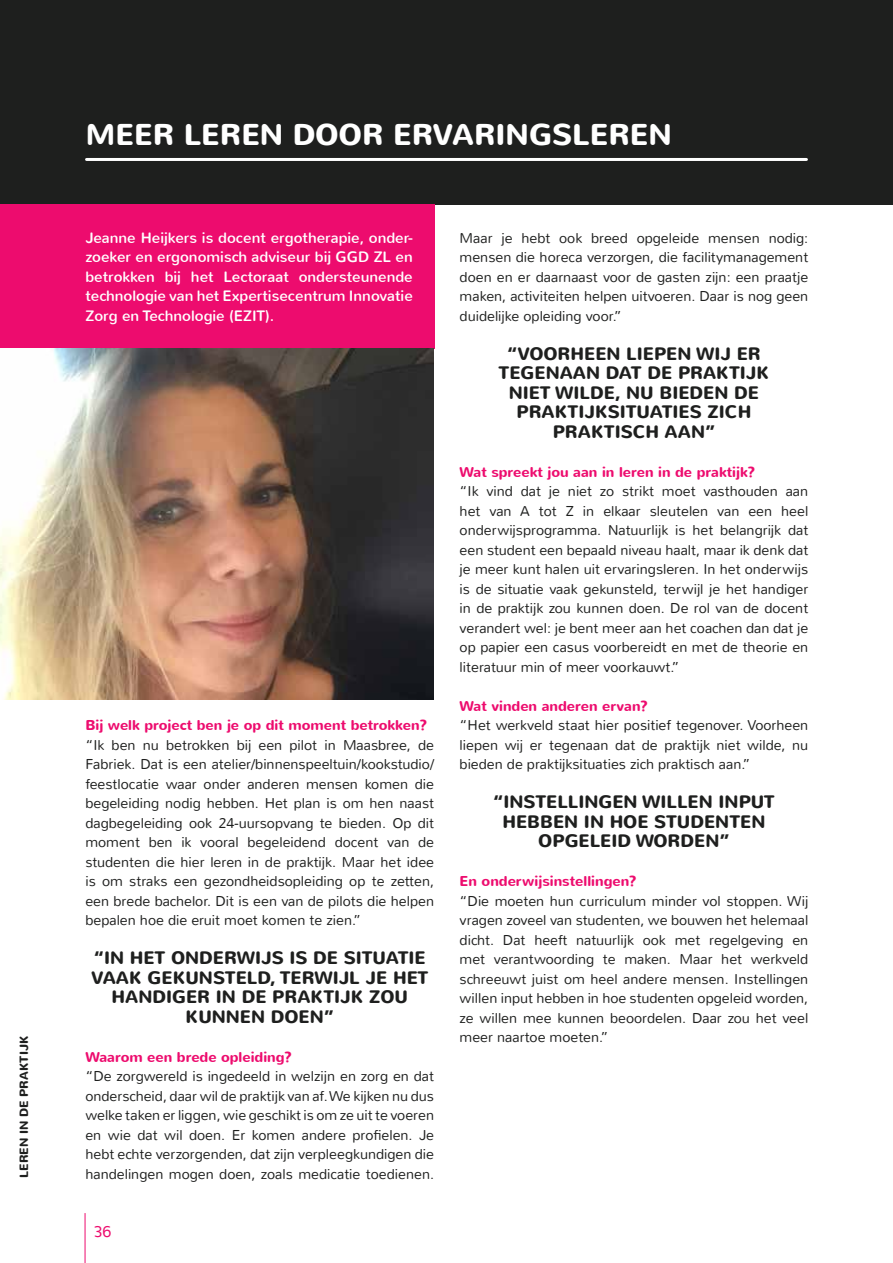
<style>
.page{position:relative;width:893px;height:1263px;background:#fff}
.page>*{position:absolute;margin:0;border:0;box-sizing:border-box;transform-origin:0 0}
.t1{font:700 30px "Nunito";color:#fff}
.t2{font:700 18px/19.5px "Nunito";color:#1e1f1e;text-align:center}
.t3{font:300 15.75px "Nunito";color:#ed0c6e}
.t4{font:15px/19.5px "Nunito";color:#fff;text-align:justify}
.t5{font:300 14.25px/19.5px "Nunito";color:#1e1f1e;text-align:justify}
.t6{font:700 14.25px "Nunito";color:#ed0c6e}
.t7{font:700 12px "Nunito";color:#1e1f1e}
</style>
<div class="page">
<hr style="left:85px;top:1213px;width:1px;height:50px;background:#ed0c6e">
<div style="left:0;top:0;width:893px;height:204px;background:#1e1f1e"></div>
<hr style="left:87px;top:158px;width:719px;height:3px;background:#fff">
<div style="left:0;top:204px;width:434px;height:145px;background:#ed0c6e"></div>
<img style="left:0;top:349px;width:434px;height:351px">
<p class="t7" style="left:16px;top:1178px;width:144px;rotate:-90deg">LEREN IN DE PRAKTIJK</p>
<h1 class="t1" style="left:85px;top:115px;width:588px">MEER LEREN DOOR ERVARINGSLEREN</h1>
<p class="t4" style="left:85px;top:228px;width:329px">Jeanne Heijkers is docent ergotherapie, onder&shy;zoeker en ergonomisch adviseur bij GGD ZL en betrokken bij het Lectoraat ondersteunende technologie van het Expertisecentrum Innovatie Zorg en Technologie (EZIT).</p>
<p class="t6" style="left:85px;top:716px;width:343px">Bij welk project ben je op dit moment betrokken?</p>
<p class="t5" style="left:85px;top:735px;width:350px">“Ik ben nu betrokken bij een pilot in Maasbree, de Fabriek. Dat is een atelier/binnenspeeltuin/kookstudio/ feestlocatie waar onder anderen mensen komen die begeleiding nodig hebben. Het plan is om hen naast dagbegeleiding ook 24-uursopvang te bieden. Op dit moment ben ik vooral begeleidend docent van de studenten die hier leren in de praktijk. Maar het idee is om straks een gezondheidsopleiding op te zetten, een brede bachelor. Dit is een van de pilots die helpen bepalen hoe die eruit moet komen te zien.”</p>
<p class="t2" style="left:91px;top:949px;width:339px">“IN HET ONDERWIJS IS DE SITUATIE<br>VAAK GEKUNSTELD, TERWIJL JE HET<br>HANDIGER IN DE PRAKTIJK ZOU<br>KUNNEN DOEN”</p>
<p class="t6" style="left:85px;top:1047px;width:208px">Waarom een brede opleiding?</p>
<p class="t5" style="left:85px;top:1067px;width:350px">“De zorgwereld is ingedeeld in welzijn en zorg en dat onderscheid, daar wil de praktijk van af. We kijken nu dus welke taken er liggen, wie geschikt is om ze uit te voeren en wie dat wil doen. Er komen andere profielen. Je hebt echte verzorgenden, dat zijn verpleegkundigen die handelingen mogen doen, zoals medicatie toedienen.</p>
<p class="t3" style="left:94px;top:1222px;width:19px">36</p>
<p class="t5" style="left:460px;top:228px;width:350px">Maar je hebt ook breed opgeleide mensen nodig: mensen die horeca verzorgen, die facilitymanagement doen en er daarnaast voor de gasten zijn: een praatje maken, activiteiten helpen uitvoeren. Daar is nog geen duidelijke opleiding voor.”</p>
<p class="t2" style="left:499px;top:344px;width:272px">“VOORHEEN LIEPEN WIJ ER<br>TEGENAAN DAT DE PRAKTIJK<br>NIET WILDE, NU BIEDEN DE<br>PRAKTIJKSITUATIES ZICH<br>PRAKTISCH AAN”</p>
<p class="t6" style="left:460px;top:462px;width:297px">Wat spreekt jou aan in leren in de praktijk?</p>
<p class="t5" style="left:460px;top:482px;width:350px">“Ik vind dat je niet zo strikt moet vasthouden aan het van A tot Z in elkaar sleutelen van een heel onderwijsprogramma. Natuurlijk is het belangrijk dat een student een bepaald niveau haalt, maar ik denk dat je meer kunt halen uit ervaringsleren. In het onderwijs is de situatie vaak gekunsteld, terwijl je het handiger in de praktijk zou kunnen doen. De rol van de docent verandert wel: je bent meer aan het coachen dan dat je op papier een casus voorbereidt en met de theorie en literatuur min of meer voorkauwt.”</p>
<p class="t6" style="left:460px;top:696px;width:190px">Wat vinden anderen ervan?</p>
<p class="t5" style="left:460px;top:716px;width:350px">“Het werkveld staat hier positief tegenover. Voorheen liepen wij er tegenaan dat de praktijk niet wilde, nu bieden de praktijksituaties zich praktisch aan.”</p>
<p class="t2" style="left:493px;top:793px;width:283px">“INSTELLINGEN WILLEN INPUT<br>HEBBEN IN HOE STUDENTEN<br>OPGELEID WORDEN”</p>
<p class="t6" style="left:460px;top:872px;width:179px">En onderwijsinstellingen?</p>
<p class="t5" style="left:460px;top:891px;width:350px">“Die moeten hun curriculum minder vol stoppen. Wij vragen zoveel van studenten, we bouwen het helemaal dicht. Dat heeft natuurlijk ook met regelgeving en met verantwoording te maken. Maar het werkveld schreeuwt juist om heel andere mensen. Instellingen willen input hebben in hoe studenten opgeleid worden, ze willen mee kunnen beoordelen. Daar zou het veel meer naartoe moeten.”</p>
</div>
